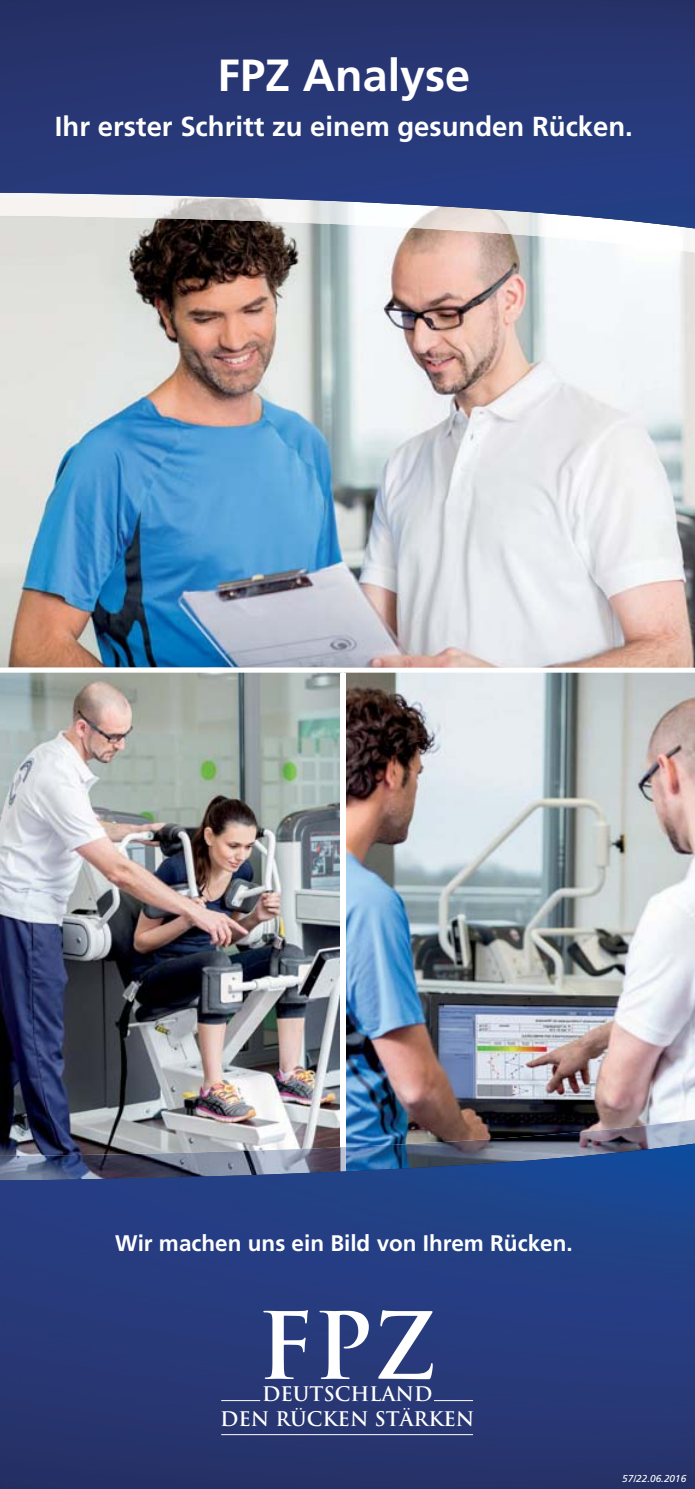
<style>
.page{position:relative;width:695px;height:1489px;background:#fff}
.page>*{position:absolute;margin:0;border:0;box-sizing:border-box;transform-origin:0 0}
.t1{font:700 90.25px "Trajan Pro";color:#fff}
.t2{font:700 45px "Frutiger LT";color:#fff}
.t3{font:700 27.5px "Frutiger LT";color:#fff}
.t4{font:700 22.5px "Frutiger LT";color:#fff}
.t5{font:700 19.5px/24.8px "Trajan Pro";color:#fff;text-align:center}
.t6{font:italic 10px "Frutiger LT";color:#fff}
</style>
<div class="page">
<img style="left:0;top:252px;width:694px;height:415px">
<img style="left:0;top:228px;width:694px;height:24px">
<img style="left:0;top:0;width:694px;height:228px">
<img style="left:0;top:672px;width:340px;height:447px">
<img style="left:345px;top:672px;width:349px;height:447px">
<img style="left:0;top:1119px;width:340px;height:24px">
<img style="left:346px;top:1119px;width:348px;height:24px">
<img style="left:0;top:1143px;width:694px;height:345px">
<hr style="left:221px;top:1433px;width:252px;height:1px;background:#fff">
<hr style="left:221px;top:1399px;width:39px;height:1px;background:#fff">
<hr style="left:434px;top:1399px;width:39px;height:1px;background:#fff">
<h2 class="t2" style="left:217px;top:53px;width:254px">FPZ Analyse</h2>
<p class="t3" style="left:55px;top:113px;width:579px">Ihr erster Schritt zu einem gesunden Rücken.</p>
<p class="t4" style="left:115px;top:1232px;width:459px">Wir machen uns ein Bild von Ihrem Rücken.</p>
<h1 class="t1" style="left:257px;top:1294px;width:181px">FPZ</h1>
<p class="t5" style="left:220px;top:1381px;width:256px">DEUTSCHLAND<br>DEN RÜCKEN STÄRKEN</p>
<p class="t6" style="left:622px;top:1472px;width:65px">57/22.06.2016</p>
</div>
